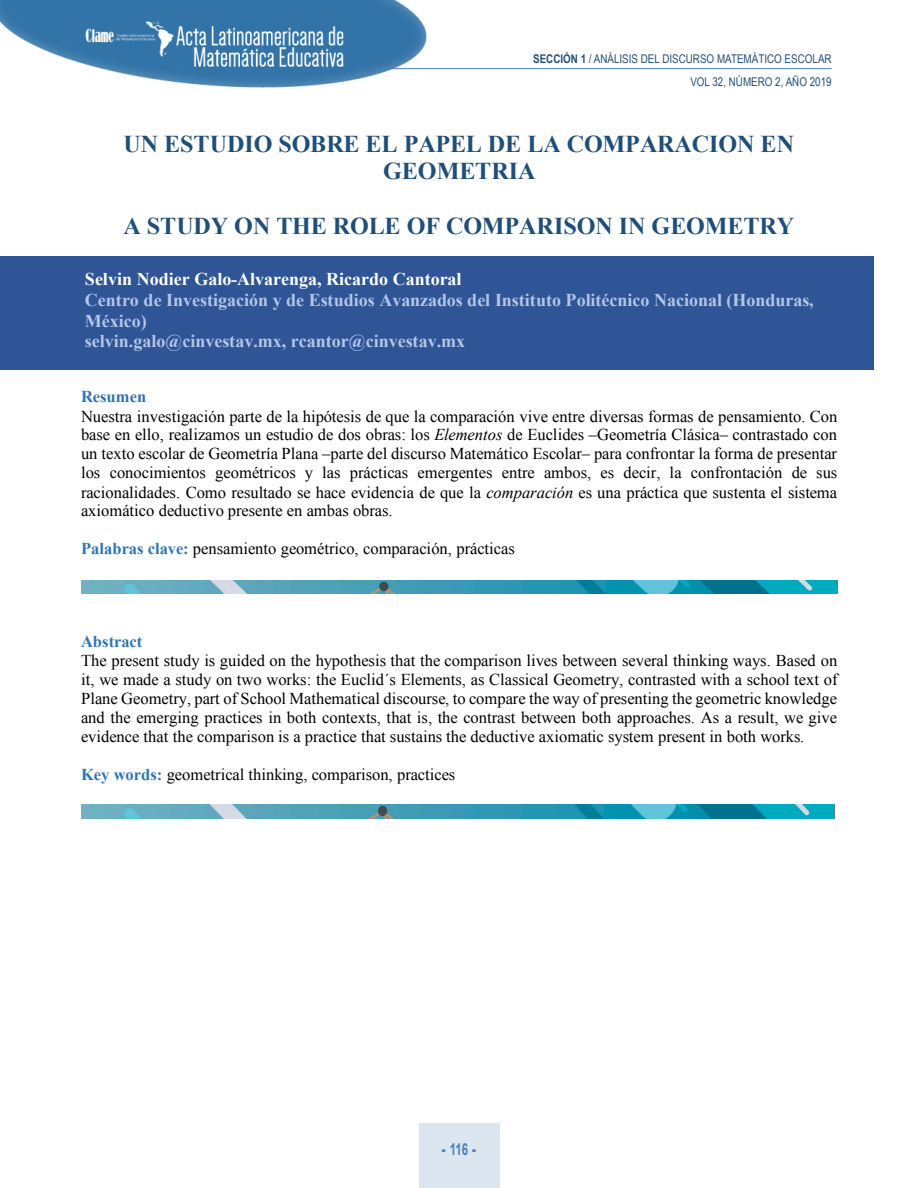
<style>
.page{position:relative;width:918px;height:1188px;background:#fff}
.page>*{position:absolute;margin:0;border:0;box-sizing:border-box;transform-origin:0 0}
.t1{font:700 24.15px/27.8px "Times New Roman";letter-spacing:-.005em;color:#1f4e79;text-align:center}
.t2{font:700 18px/20.7px "Times New Roman";color:#b4c6e7}
.t3{font:700 18px "Times New Roman";color:#fff}
.t4{font:16.5px/18.9px "Times New Roman";color:#000;text-align:justify}
.t5{font:700 16.5px "Times New Roman";letter-spacing:-.005em;color:#2e74b5}
.t6{font:700 16.5px "Arial";color:#4f80b4;scale:.7 1}
.t7{font:12px/23px "Arial Narrow";color:#214f77;text-align:right}
.s1{font-weight:700}
.s2{font-style:italic}
.s3{font-weight:700;color:#2e74b5}
.s4{font-weight:900}
</style>
<div class="page">
<div style="left:419px;top:1123px;width:80px;height:65px;background:#dce6f0"></div>
<img style="left:0;top:0;width:435px;height:88px">
<hr style="left:389px;top:68px;width:443px;height:1px;background:#4f80b4">
<img style="left:81px;top:581px;width:756px;height:13px">
<img style="left:81px;top:805px;width:753px;height:13px">
<div style="left:0;top:257px;width:873px;height:113px;background:#2f5597"></div>
<p class="t7" style="left:533px;top:47px;width:300px"><span class="s1">SECCIÓN 1</span> / ANÁLISIS DEL DISCURSO MATEMÁTICO ESCOLAR<br>VOL 32, NÚMERO 2, AÑO 2019</p>
<h1 class="t1" style="left:123px;top:130px;width:672px">UN ESTUDIO SOBRE EL PAPEL DE LA COMPARACION EN<br>GEOMETRIA</h1>
<h1 class="t1" style="left:124px;top:212px;width:672px">A STUDY ON THE ROLE OF COMPARISON IN GEOMETRY</h1>
<p class="t3" style="left:85px;top:269px;width:378px">Selvin Nodier Galo-Alvarenga, Ricardo Cantoral</p>
<p class="t2" style="left:85px;top:290px;width:730px">Centro de Investigación y de Estudios Avanzados del Instituto Politécnico Nacional (Honduras,<br>México)<br>selvin.galo@cinvestav.mx, rcantor@cinvestav.mx</p>
<p class="t5" style="left:81px;top:388px;width:67px">Resumen</p>
<p class="t4" style="left:81px;top:407px;width:758px">Nuestra investigación parte de la hipótesis de que la comparación vive entre diversas formas de pensamiento. Con base en ello, realizamos un estudio de dos obras: los <span class="s2">Elementos</span> de Euclides –Geometría Clásica– contrastado con un texto escolar de Geometría Plana –parte del discurso Matemático Escolar– para confrontar la forma de presentar los conocimientos geométricos y las prácticas emergentes entre ambos, es decir, la confrontación de sus racionalidades. Como resultado se hace evidencia de que la <span class="s2">comparación</span> es una práctica que sustenta el sistema axiomático deductivo presente en ambas obras.</p>
<p class="t4" style="left:81px;top:539px;width:435px"><span class="s3">Palabras clave:</span> pensamiento geométrico, comparación, prácticas</p>
<p class="t5" style="left:81px;top:633px;width:63px">Abstract</p>
<p class="t4" style="left:81px;top:651px;width:758px">The present study is guided on the hypothesis that the comparison lives between several thinking ways. Based on it, we made a study on two works: the Euclid´s Elements, as Classical Geometry, contrasted with a school text of Plane Geometry, part of School Mathematical discourse, to compare the way of presenting the geometric knowledge and the emerging practices in both contexts, that is, the contrast between both approaches. As a result, we give evidence that the comparison is a practice that sustains the deductive axiomatic system present in both works.</p>
<p class="t4" style="left:81px;top:765px;width:376px"><span class="s3">Key words:</span> geometrical thinking, comparison, practices</p>
<p class="t6" style="left:442px;top:1140px;width:50px"><span class="s4">-</span> 116 <span class="s4">-</span></p>
</div>
